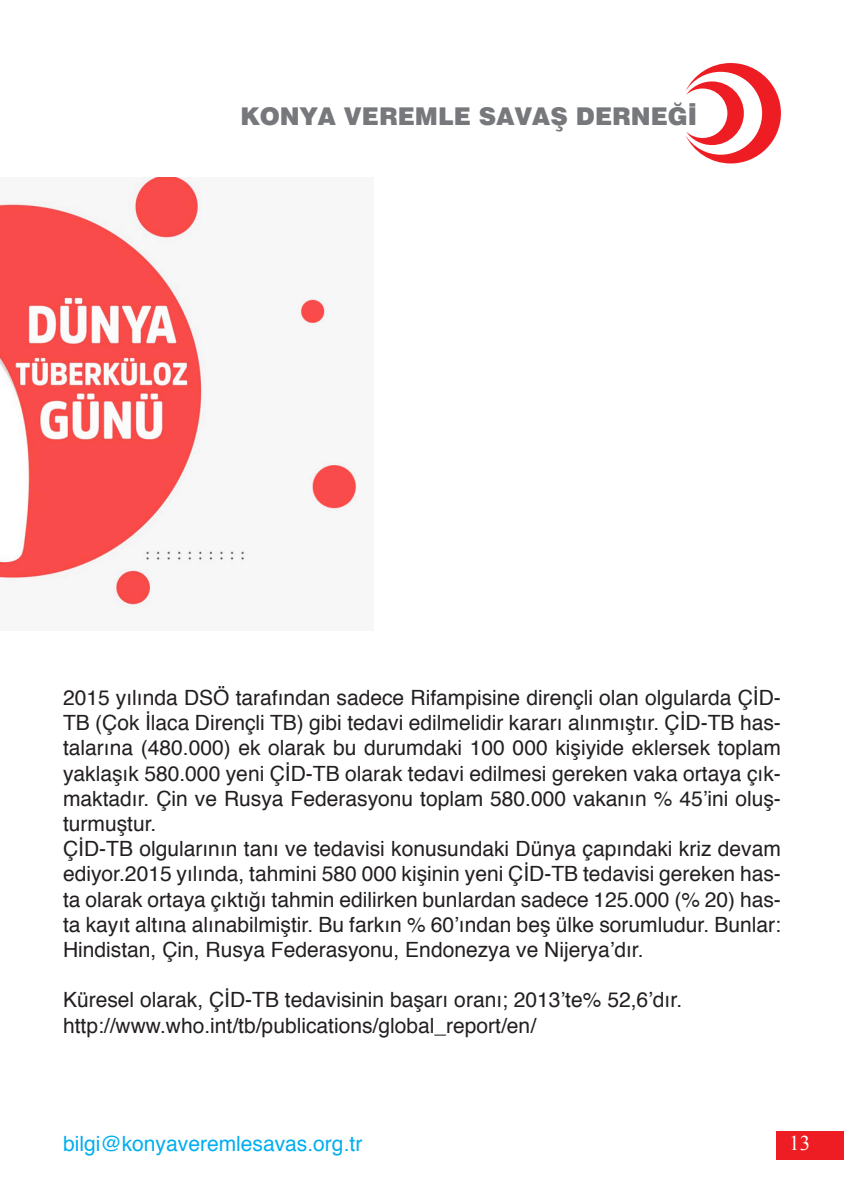
<style>
.page{position:relative;width:844px;height:1191px;background:#fff}
.page>*{position:absolute;margin:0;border:0;box-sizing:border-box;transform-origin:0 0}
.t1{font:900 24.5px "Swiss 721";color:#76787b}
.t2{font:21px/25.2px "Helvetica";color:#231f20;text-align:justify}
.t3{font:21px "Helvetica";color:#00aeef}
.t4{font:21px "Times New Roman";color:#fff}
</style>
<div class="page">
<svg style="left:685px;top:63px;width:95px;height:100px"></svg>
<div style="left:775px;top:1131px;width:68px;height:28px;background:#ee1d23"></div>
<img style="left:0;top:177px;width:358px;height:431px">
<p class="t1" style="left:240px;top:101px;width:458px">KONYA VEREMLE SAVAŞ DERNEĞİ</p>
<p class="t2" style="left:63px;top:685px;width:719px">2015 yılında DSÖ tarafından sadece Rifampisine dirençli olan olgularda ÇİD-TB (Çok İlaca Dirençli TB) gibi tedavi edilmelidir kararı alınmıştır. ÇİD-TB has&shy;talarına (480.000) ek olarak bu durumdaki 100 000 kişiyide eklersek toplam yaklaşık 580.000 yeni ÇİD-TB olarak tedavi edilmesi gereken vaka ortaya çık&shy;maktadır. Çin ve Rusya Federasyonu toplam 580.000 vakanın % 45’ini oluş&shy;turmuştur.</p>
<p class="t2" style="left:63px;top:837px;width:719px">ÇİD-TB olgularının tanı ve tedavisi konusundaki Dünya çapındaki kriz devam ediyor.2015 yılında, tahmini 580 000 kişinin yeni ÇİD-TB tedavisi gereken has&shy;ta olarak ortaya çıktığı tahmin edilirken bunlardan sadece 125.000 (% 20) has&shy;ta kayıt altına alınabilmiştir. Bu farkın % 60’ından beş ülke sorumludur. Bunlar:<br>Hindistan, Çin, Rusya Federasyonu, Endonezya ve Nijerya’dır.</p>
<p class="t2" style="left:63px;top:988px;width:620px">Küresel olarak, ÇİD-TB tedavisinin başarı oranı; 2013’te% 52,6’dır.</p>
<p class="t2" style="left:63px;top:1013px;width:474px">http://www.who.int/tb/publications/global_report/en/</p>
<p class="t3" style="left:63px;top:1127px;width:301px">bilgi@konyaveremlesavas.org.tr</p>
<p class="t4" style="left:789px;top:1128px;width:22px">13</p>
</div>
